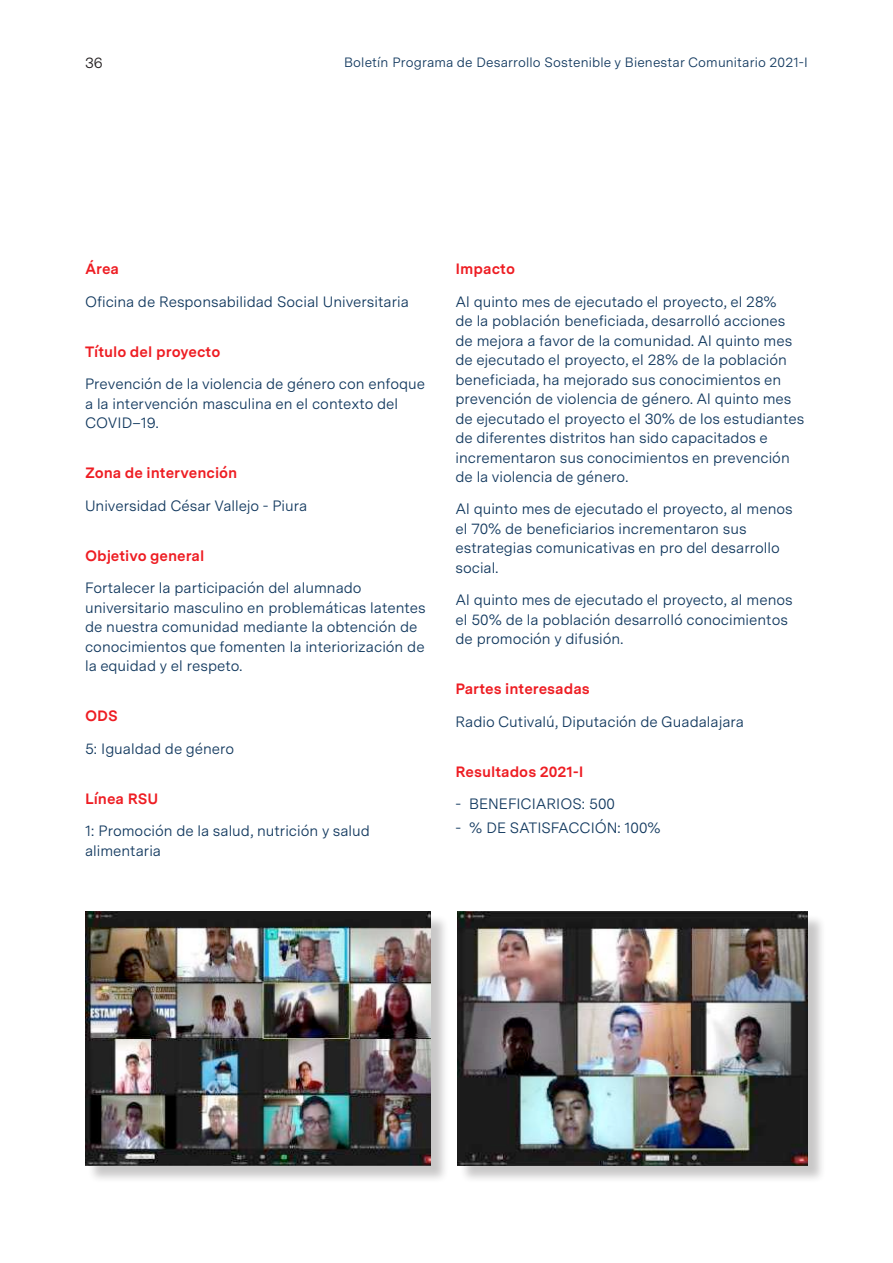
<style>
.page{position:relative;width:893px;height:1263px;background:#fff}
.page>*{position:absolute;margin:0;border:0;box-sizing:border-box;transform-origin:0 0}
.t1{font:15px/19.5px "Messina Sans";color:#11385e}
.t2{font:700 15px "Messina Sans";color:#ee1d23}
.t3{font:15px "Messina Sans";color:#231f20}
.t4{font:13.5px "Messina Sans";letter-spacing:.01em;color:#11385e}
</style>
<div class="page">
<div style="left:87px;top:914px;width:362px;height:270px;background:#231f20;opacity:.25"></div>
<img style="left:85px;top:911px;width:346px;height:254px">
<div style="left:460px;top:914px;width:366px;height:270px;background:#231f20;opacity:.25"></div>
<img style="left:457px;top:911px;width:351px;height:254px">
<p class="t3" style="left:85px;top:51px;width:19px">36</p>
<p class="t4" style="left:344px;top:52px;width:465px">Boletín Programa de Desarrollo Sostenible y Bienestar Comunitario 2021-I</p>
<p class="t2" style="left:85px;top:258px;width:36px">Área</p>
<p class="t1" style="left:85px;top:291px;width:325px">Oficina de Responsabilidad Social Universitaria</p>
<p class="t2" style="left:85px;top:340px;width:137px">Título del proyecto</p>
<p class="t1" style="left:85px;top:374px;width:342px">Prevención de la violencia de género con enfoque a la intervención masculina en el contexto del<br>COVID–19.</p>
<p class="t2" style="left:85px;top:462px;width:154px">Zona de intervención</p>
<p class="t1" style="left:85px;top:495px;width:224px">Universidad César Vallejo - Piura</p>
<p class="t2" style="left:85px;top:544px;width:121px">Objetivo general</p>
<p class="t1" style="left:85px;top:578px;width:342px">Fortalecer la participación del alumnado universitario masculino en problemáticas latentes de nuestra comunidad mediante la obtención de conocimientos que fomenten la interiorización de la equidad y el respeto.</p>
<p class="t2" style="left:85px;top:705px;width:34px">ODS</p>
<p class="t1" style="left:85px;top:738px;width:151px">5: Igualdad de género</p>
<p class="t2" style="left:85px;top:787px;width:75px">Línea RSU</p>
<p class="t1" style="left:85px;top:821px;width:286px">1: Promoción de la salud, nutrición y salud alimentaria</p>
<p class="t2" style="left:455px;top:258px;width:61px">Impacto</p>
<p class="t1" style="left:455px;top:291px;width:350px">Al quinto mes de ejecutado el proyecto, el 28%<br>de la población beneficiada, desarrolló acciones de mejora a favor de la comunidad. Al quinto mes de ejecutado el proyecto, el 28% de la población beneficiada, ha mejorado sus conocimientos en prevención de violencia de género. Al quinto mes de ejecutado el proyecto el 30% de los estudiantes de diferentes distritos han sido capacitados e incrementaron sus conocimientos en prevención de la violencia de género.</p>
<p class="t1" style="left:455px;top:499px;width:339px">Al quinto mes de ejecutado el proyecto, al menos el 70% de beneficiarios incrementaron sus estrategias comunicativas en pro del desarrollo social.</p>
<p class="t1" style="left:455px;top:590px;width:339px">Al quinto mes de ejecutado el proyecto, al menos el 50% de la población desarrolló conocimientos de promoción y difusión.</p>
<p class="t2" style="left:455px;top:678px;width:136px">Partes interesadas</p>
<p class="t1" style="left:455px;top:711px;width:290px">Radio Cutivalú, Diputación de Guadalajara</p>
<p class="t2" style="left:455px;top:760px;width:129px">Resultados 2021-I</p>
<p class="t1" style="left:455px;top:794px;width:161px">- BENEFICIARIOS: 500</p>
<p class="t1" style="left:455px;top:817px;width:207px">- % DE SATISFACCIÓN: 100%</p>
</div>
